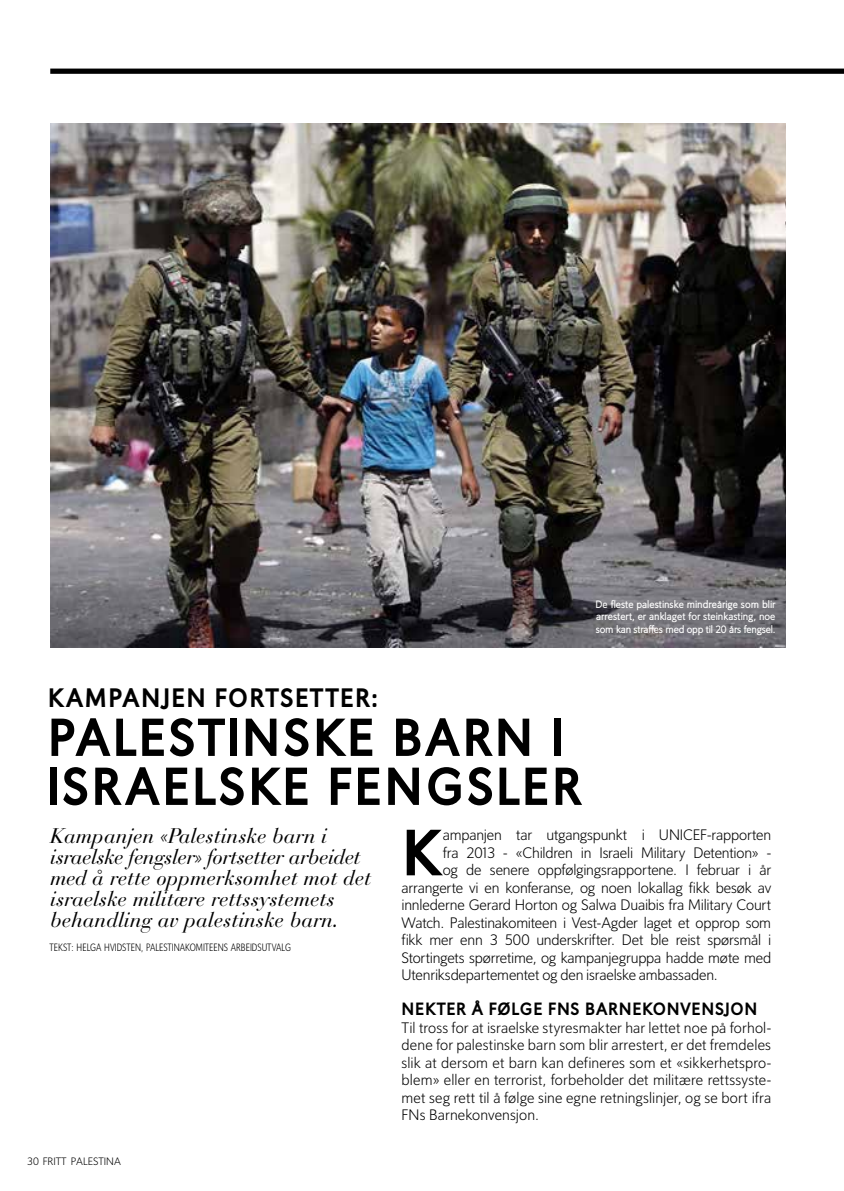
<style>
.page{position:relative;width:844px;height:1191px;background:#fff}
.page>*{position:absolute;margin:0;border:0;box-sizing:border-box;transform-origin:0 0}
.t1{font:900 64.23px "Oslo";color:#000}
.t2{font:900 52.5px/49px "Oslo";letter-spacing:.05em;color:#000}
.t3{font:900 26.25px "Oslo";letter-spacing:.05em;color:#000}
.t4{font:italic 21px/21px "Bauer Bodoni Std";color:#000}
.t5{font:900 17.5px "Oslo";letter-spacing:.04em;color:#000}
.t6{font:300 14.88px/17.5px "Oslo";letter-spacing:-.01em;color:#000;text-align:justify}
.t7{font:700 10.5px/12.2px "Oslo";letter-spacing:-.02em;color:#fff;text-align:justify}
.t8{font:300 condensed 10.5px "Oslo";color:#000}
.t9{font:300 10.5px "Oslo";color:#000}
</style>
<div class="page">
<div style="left:50px;top:69px;width:793px;height:5px;background:#000"></div>
<img style="left:50px;top:124px;width:735px;height:524px">
<p class="t7" style="left:595px;top:598px;width:181px">De fleste palestinske mindreårige som blir arrestert, er anklaget for steinkasting, noe som kan straffes med opp til 20 års fengsel.</p>
<h3 class="t3" style="left:48px;top:683px;width:332px">KAMPANJEN FORTSETTER:</h3>
<h2 class="t2" style="left:48px;top:713px;width:535px">PALESTINSKE BARN I<br>ISRAELSKE FENGSLER</h2>
<h3 class="t4" style="left:50px;top:825px;width:322px">Kampanjen «Palestinske barn i israelske fengsler» fortsetter arbeidet med å rette oppmerksomhet mot det israelske militære rettssystemets behandling av palestinske barn.</h3>
<p class="t8" style="left:50px;top:941px;width:243px">TEKST: HELGA HVIDSTEN, PALESTINAKOMITEENS ARBEIDSUTVALG</p>
<p class="t9" style="left:27px;top:1155px;width:95px">30 FRITT PALESTINA</p>
<h1 class="t1" style="left:401px;top:818px;width:39px">K</h1>
<p class="t6" style="left:442px;top:826px;width:330px">ampanjen tar utgangspunkt i UNICEF-rapporten</p>
<p class="t6" style="left:442px;top:844px;width:330px">fra 2013 - «Children in Israeli Military Detention» -</p>
<p class="t6" style="left:442px;top:861px;width:330px">og de senere oppfølgingsrapportene. I februar i år</p>
<p class="t6" style="left:401px;top:879px;width:371px">arrangerte vi en konferanse, og noen lokallag fikk besøk av</p>
<p class="t6" style="left:401px;top:896px;width:371px">innlederne Gerard Horton og Salwa Duaibis fra Military Court</p>
<p class="t6" style="left:401px;top:914px;width:371px">Watch. Palestinakomiteen i Vest-Agder laget et opprop som</p>
<p class="t6" style="left:401px;top:931px;width:371px">fikk mer enn 3 500 underskrifter. Det ble reist spørsmål i</p>
<p class="t6" style="left:401px;top:949px;width:371px">Stortingets spørretime, og kampanjegruppa hadde møte med</p>
<p class="t6" style="left:401px;top:966px;width:317px">Utenriksdepartementet og den israelske ambassaden.</p>
<p class="t5" style="left:401px;top:999px;width:357px">NEKTER Å FØLGE FNS BARNEKONVENSJON</p>
<p class="t6" style="left:401px;top:1019px;width:371px">Til tross for at israelske styresmakter har lettet noe på forhol&shy;dene for palestinske barn som blir arrestert, er det fremdeles slik at dersom et barn kan defineres som et «sikkerhetspro&shy;blem» eller en terrorist, forbeholder det militære rettssyste&shy;met seg rett til å følge sine egne retningslinjer, og se bort ifra FNs Barnekonvensjon.</p>
</div>
